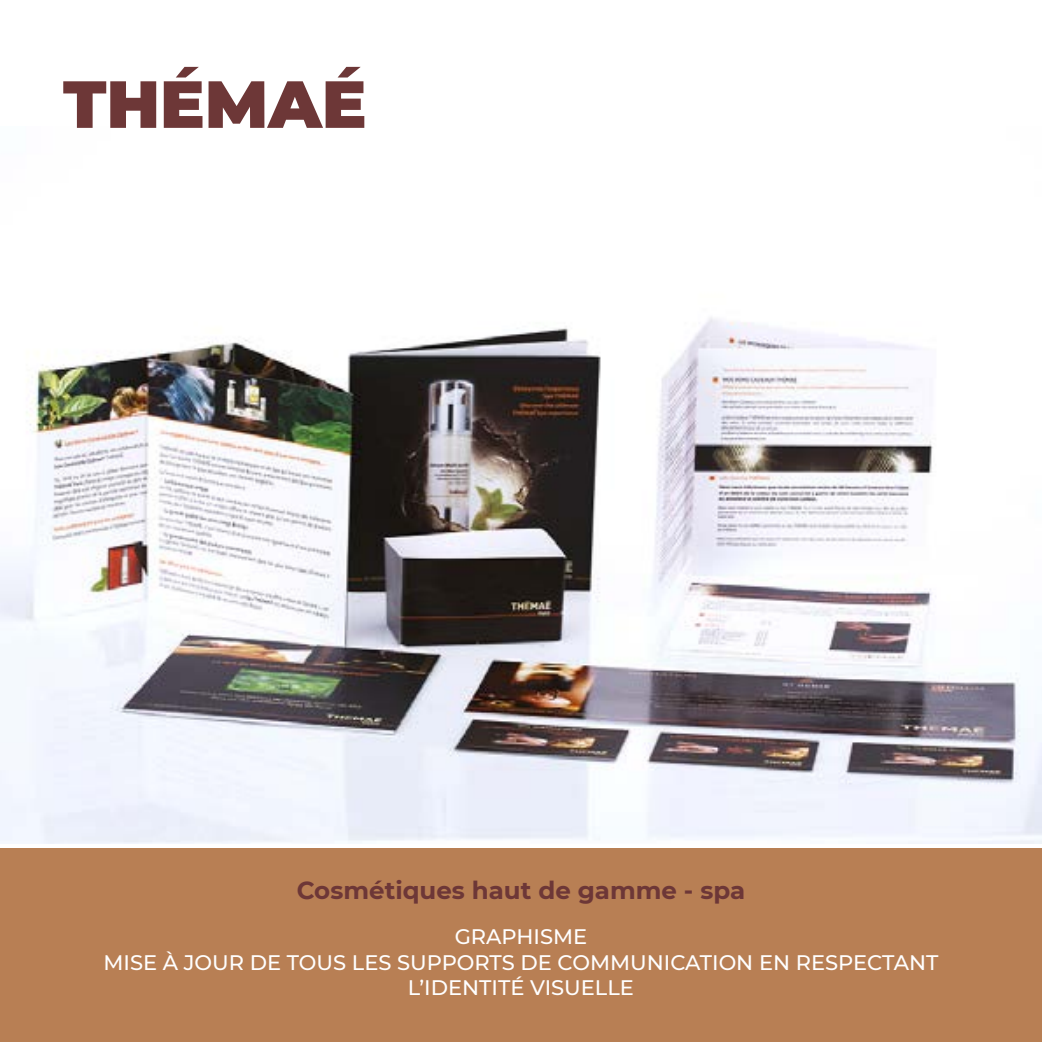
<style>
.page{position:relative;width:1042px;height:1042px;background:#fff}
.page>*{position:absolute;margin:0;border:0;box-sizing:border-box;transform-origin:0 0}
.t1{font:900 66.5px "Montserrat";color:#6d3737}
.t2{font:700 24.5px "Montserrat";color:#6d3737}
.t3{font:500 21px/25.2px "Montserrat";color:#fff;text-align:center}
</style>
<div class="page">
<img style="left:0;top:317px;width:1042px;height:527px">
<div style="left:0;top:848px;width:1042px;height:194px;background:#b87f54"></div>
<h1 class="t1" style="left:63px;top:54px;width:305px">THÉMAÉ</h1>
<p class="t2" style="left:297px;top:872px;width:450px">Cosmétiques haut de gamme - spa</p>
<p class="t3" style="left:103px;top:923px;width:836px">GRAPHISME<br>MISE À JOUR DE TOUS LES SUPPORTS DE COMMUNICATION EN RESPECTANT<br>L’IDENTITÉ VISUELLE</p>
</div>
